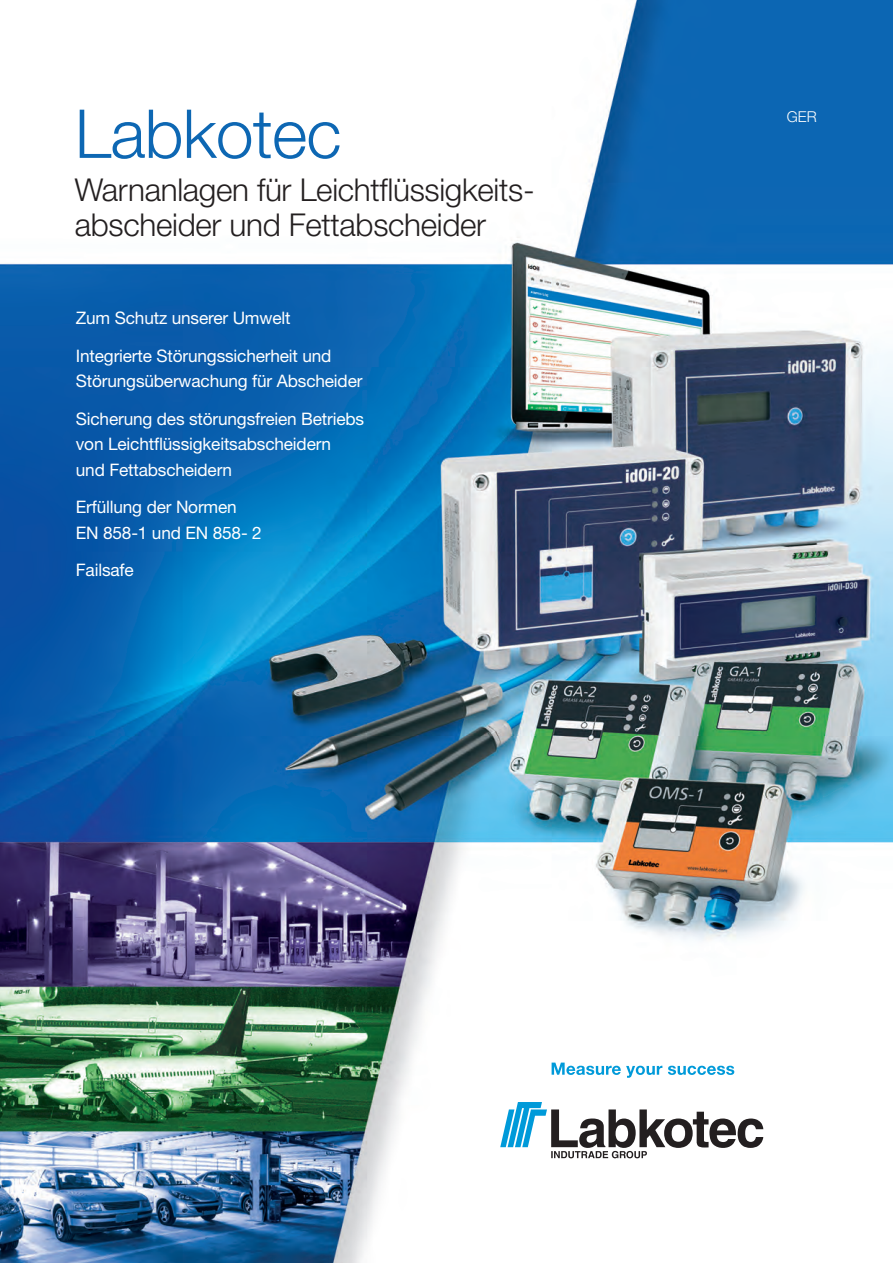
<style>
.page{position:relative;width:893px;height:1263px;background:#fff}
.page>*{position:absolute;margin:0;border:0;box-sizing:border-box;transform-origin:0 0}
.t1{font:300 67.5px "Helvetica Neue";letter-spacing:-.01em;color:#0d67b3}
.t2{font:300 31.5px/34.5px "Helvetica Neue";letter-spacing:-.01em;color:#231f20}
.t3{font:17.25px/37.5px "Helvetica Neue";letter-spacing:-.01em;color:#fff}
.t4{font:300 15px "Helvetica Neue";color:#fff}
</style>
<div class="page">
<img style="left:0;top:0;width:893px;height:1263px">
<svg style="left:500px;top:1102px;width:263px;height:56px"></svg>
<svg style="left:552px;top:1062px;width:110px;height:16px"></svg>
<svg style="left:668px;top:1066px;width:66px;height:9px"></svg>
<h1 class="t1" style="left:75px;top:93px;width:268px">Labkotec</h1>
<h2 class="t2" style="left:75px;top:172px;width:461px">Warnanlagen für Leichtflüssigkeits&shy;abscheider und Fettabscheider</h2>
<p class="t3" style="left:76px;top:299px;width:257px">Zum Schutz unserer Umwelt<br>Integrierte Störungssicherheit und</p>
<p class="t3" style="left:76px;top:362px;width:290px">Störungsüberwachung für Abscheider<br>Sicherung des störungsfreien Betriebs</p>
<p class="t3" style="left:76px;top:431px;width:257px;line-height:25.5px">von Leichtflüssigkeitsabscheidern und Fettabscheidern</p>
<p class="t3" style="left:76px;top:494px;width:187px;line-height:25.5px">Erfüllung der Normen<br>EN 858-1 und EN 858- 2</p>
<p class="t3" style="left:76px;top:551px;width:59px">Failsafe</p>
<p class="t4" style="left:787px;top:108px;width:32px">GER</p>
</div>
